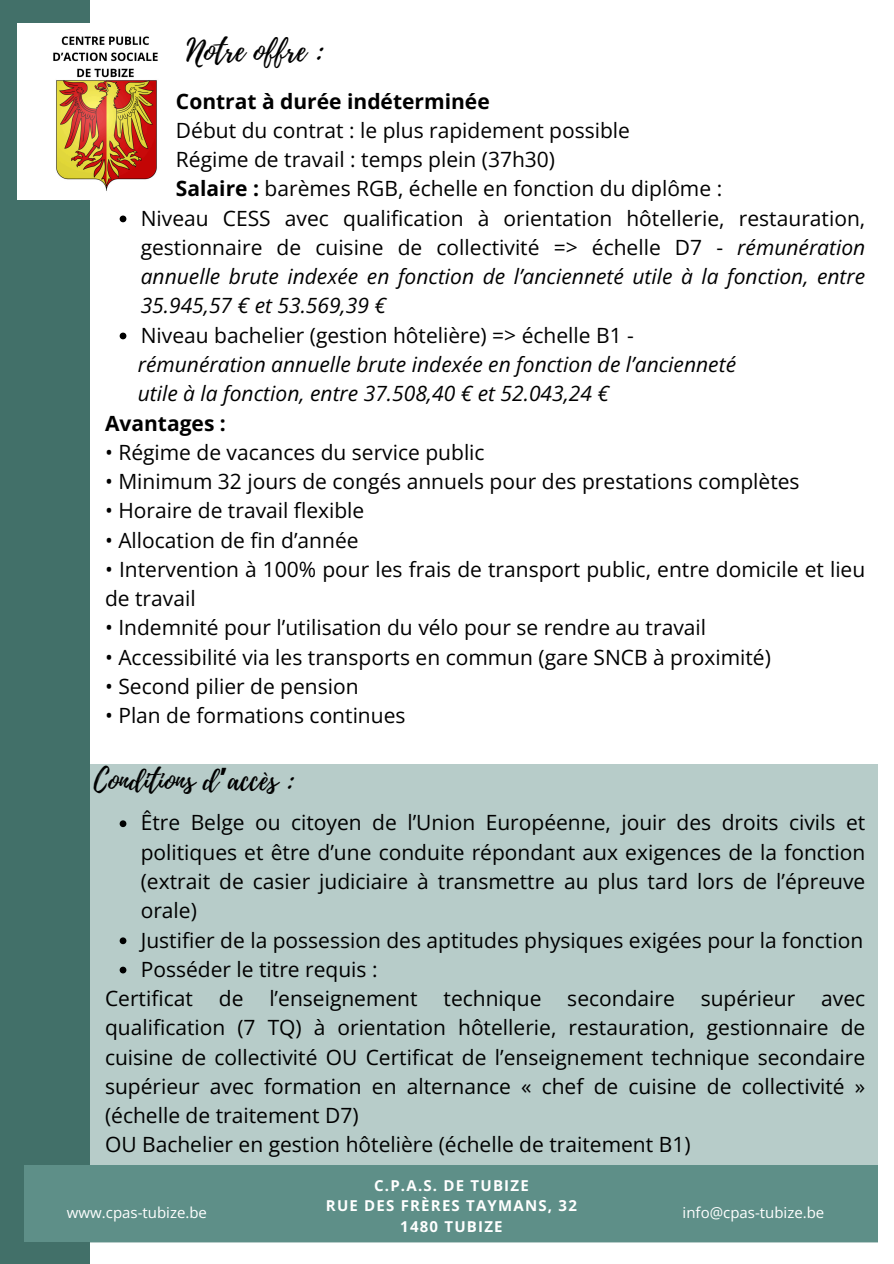
<style>
.page{position:relative;width:894px;height:1264px;background:#fff}
.page>*{position:absolute;margin:0;border:0;box-sizing:border-box;transform-origin:0 0}
.t1{font:30.45px "Playlist Script";color:#000}
.t2{font:28.95px "Playlist Script";color:#000}
.t3{font:21px/29.2px "Open Sans";color:#000}
.t4{font:italic 21px "Open Sans";color:#000}
.t5{font:700 21px "Open Sans";color:#000}
.t6{font:700 15px/20.2px "Open Sans";letter-spacing:.08em;color:#fff;text-align:center}
.t7{font:15px "Open Sans";color:#fff}
.s1{font-weight:700}
.s2{font-style:italic}
.s3{font-family:"Noto Sans Gurmukhi";font-weight:700}
</style>
<div class="page">
<div style="left:24px;top:764px;width:853px;height:477px;background:#b7ccc9"></div>
<div style="left:0;top:0;width:89px;height:1263px;background:#427069"></div>
<svg style="left:120px;top:215px;width:6px;height:7px"></svg>
<svg style="left:120px;top:332px;width:6px;height:7px"></svg>
<svg style="left:120px;top:820px;width:6px;height:7px"></svg>
<svg style="left:120px;top:937px;width:6px;height:7px"></svg>
<svg style="left:120px;top:966px;width:6px;height:7px"></svg>
<div style="left:24px;top:1165px;width:854px;height:76px;background:#5e8f88"></div>
<img style="left:18px;top:23px;width:140px;height:176px">
<p class="t1" style="left:186px;top:29px;width:139px">Notre offre :</p>
<p class="t3" style="left:176px;top:86px;width:547px"><span class="s1">Contrat à durée indéterminée<br></span>Début du contrat : le plus rapidement possible<br>Régime de travail : temps plein (37h30)<br><span class="s1">Salaire :</span> barèmes RGB, échelle en fonction du diplôme :</p>
<h1 class="t3" style="left:141px;top:203px;width:725px;text-align:justify">Niveau CESS avec qualification à orientation hôtellerie, restauration, gestionnaire de cuisine de collectivité =&gt; échelle D7 - <span class="s2">rémunération annuelle brute indexée en fonction de l’ancienneté utile à la fonction, entre 35.945,57 € et 53.569,39 €</span></h1>
<h2 class="t3" style="left:141px;top:320px;width:494px">Niveau bachelier (gestion hôtelière) =&gt; échelle B1 -</h2>
<p class="t4" style="left:138px;top:349px;width:599px">rémunération annuelle brute indexée en fonction de l’ancienneté</p>
<p class="t4" style="left:138px;top:379px;width:472px">utile à la fonction, entre 37.508,40 € et 52.043,24 €</p>
<p class="t5" style="left:105px;top:408px;width:122px">Avantages :</p>
<p class="t3" style="left:105px;top:437px;width:381px">• Régime de vacances du service public</p>
<p class="t3" style="left:105px;top:466px;width:696px">• Minimum 32 jours de congés annuels pour des prestations complètes</p>
<p class="t3" style="left:105px;top:495px;width:261px">• Horaire de travail flexible</p>
<p class="t3" style="left:105px;top:525px;width:255px">• Allocation de fin d’année</p>
<p class="t3" style="left:105px;top:554px;width:761px">• Intervention à 100% pour les frais de transport public, entre domicile et lieu de travail</p>
<p class="t3" style="left:105px;top:612px;width:602px">• Indemnité pour l’utilisation du vélo pour se rendre au travail</p>
<p class="t3" style="left:105px;top:642px;width:667px">• Accessibilité via les transports en commun (gare SNCB à proximité)</p>
<p class="t3" style="left:105px;top:671px;width:255px">• Second pilier de pension</p>
<p class="t3" style="left:105px;top:700px;width:302px">• Plan de formations continues</p>
<p class="t2" style="left:94px;top:759px;width:203px">Conditions d<span class="s3">’</span>accès :</p>
<h2 class="t3" style="left:141px;top:807px;width:725px;text-align:justify">Être Belge ou citoyen de l’Union Européenne, jouir des droits civils et politiques et être d’une conduite répondant aux exigences de la fonction (extrait de casier judiciaire à transmettre au plus tard lors de l’épreuve orale)</h2>
<h1 class="t3" style="left:141px;top:924px;width:723px">Justifier de la possession des aptitudes physiques exigées pour la fonction</h1>
<p class="t3" style="left:141px;top:954px;width:238px">Posséder le titre requis :</p>
<p class="t3" style="left:105px;top:983px;width:761px">Certificat de l’enseignement technique secondaire supérieur avec qualification (7 TQ) à orientation hôtellerie, restauration, gestionnaire de cuisine de collectivité OU Certificat de l’enseignement technique secondaire supérieur avec formation en alternance « chef de cuisine de collectivité » (échelle de traitement D7)<br>OU Bachelier en gestion hôtelière (échelle de traitement B1)</p>
<h2 class="t6" style="left:326px;top:1174px;width:252px">C.P.A.S. DE TUBIZE<br>RUE DES FRÈRES TAYMANS, 32<br>1480 TUBIZE</h2>
<h3 class="t7" style="left:67px;top:1201px;width:141px">www.cpas-tubize.be</h3>
<h3 class="t7" style="left:682px;top:1201px;width:143px">info@cpas-tubize.be</h3>
</div>
